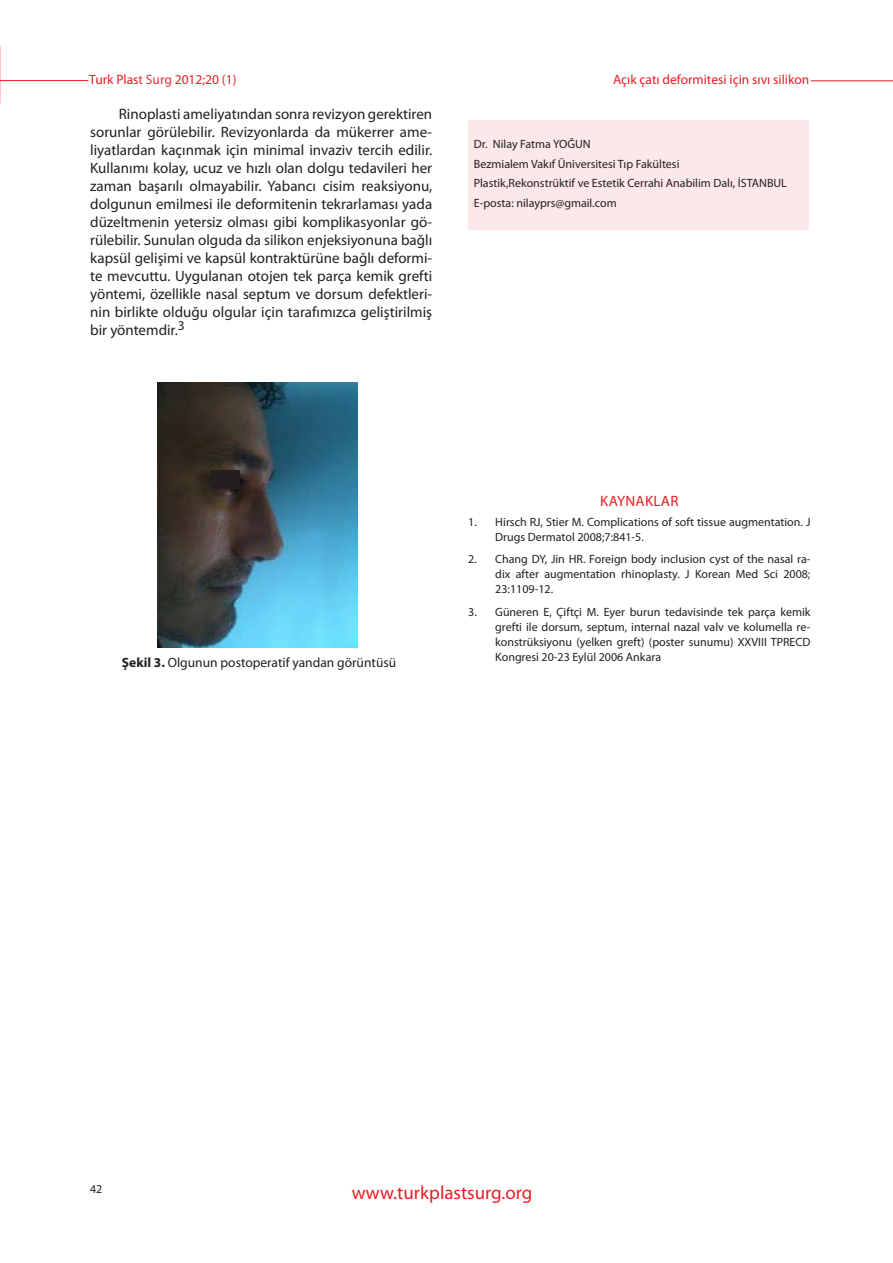
<style>
.page{position:relative;width:893px;height:1263px;background:#fff}
.page>*{position:absolute;margin:0;border:0;box-sizing:border-box;transform-origin:0 0}
.t1{font:18.9px "Myriad Pro";color:#ec1c23}
.t2{font:15px/18px "Myriad Pro";color:#231f20;text-align:justify}
.t3{font:15px "Myriad Pro";color:#ec1c23}
.t4{font:13.5px "Myriad Pro";color:#ec1c23}
.t5{font:13.5px "Myriad Pro";color:#231f20}
.t6{font:12px/15px "Myriad Pro";color:#231f20}
.s1{color:#ee3137}
.s2{font-weight:700}
</style>
<div class="page">
<hr style="left:811px;top:81px;width:82px;height:1px;background:#ec1c23">
<hr style="left:0;top:80px;width:88px;height:1px;background:#ec1c23">
<div style="left:468px;top:120px;width:341px;height:110px;background:#fde8e9"></div>
<img style="left:158px;top:382px;width:199px;height:266px">
<div style="left:210px;top:470px;width:30px;height:19px;background:#231f20"></div>
<p class="t4" style="left:89px;top:71px;width:149px">Turk Plas<span class="s1">t Surg</span> 2012;20 (1)</p>
<p class="t4" style="left:613px;top:72px;width:198px">Açık çatı deformitesi için sıvı silikon</p>
<p class="t2" style="left:90px;top:105px;width:344px;text-indent:28px">Rinoplasti ameliyatından sonra revizyon gerektiren sorunlar görülebilir. Revizyonlarda da mükerrer ame&shy;liyatlardan kaçınmak için minimal invaziv tercih edilir.<br>Kullanımı kolay, ucuz ve hızlı olan dolgu tedavileri her zaman başarılı olmayabilir. Yabancı cisim reaksiyonu, dolgunun emilmesi ile deformitenin tekrarlaması yada düzeltmenin yetersiz olması gibi komplikasyonlar gö&shy;rülebilir. Sunulan olguda da silikon enjeksiyonuna bağlı kapsül gelişimi ve kapsül kontraktürüne bağlı deformi&shy;te mevcuttu. Uygulanan otojen tek parça kemik grefti yöntemi, özellikle nasal septum ve dorsum defektleri&shy;nin birlikte olduğu olgular için tarafımızca geliştirilmiş bir yöntemdir.<sup>3</sup></p>
<p class="t6" style="left:474px;top:134px;width:315px;line-height:19.5px">Dr. Nilay Fatma YOĞUN<br>Bezmialem Vakıf Üniversitesi Tıp Fakültesi<br>Plastik,Rekonstrüktif ve Estetik Cerrahi Anabilim Dalı, İSTANBUL E-posta: nilayprs@gmail.com</p>
<p class="t5" style="left:122px;top:654px;width:276px"><span class="s2">Şekil 3.</span> Olgunun postoperatif yandan görüntüsü</p>
<p class="t3" style="left:600px;top:492px;width:19px">Kaynaklar</p>
<p class="t6" style="left:495px;top:514px;width:317px;text-indent:-27px">1. Hirsch RJ, Stier M. Complications of soft tissue augmentation. J<br>Drugs Dermatol 2008;7:841-5.</p>
<p class="t6" style="left:495px;top:552px;width:317px;text-align:justify;text-indent:-27px">2. Chang DY, Jin HR. Foreign body inclusion cyst of the nasal ra&shy;dix after augmentation rhinoplasty. J Korean Med Sci 2008; 23:1109-12.</p>
<p class="t6" style="left:495px;top:604px;width:317px;text-align:justify;text-indent:-27px">3. Güneren E, Çiftçi M. Eyer burun tedavisinde tek parça kemik grefti ile dorsum, septum, internal nazal valv ve kolumella re&shy;konstrüksiyonu (yelken greft) (poster sunumu) XXVIII TPRECD Kongresi 20-23 Eylül 2006 Ankara</p>
<p class="t6" style="left:90px;top:1181px;width:14px">42</p>
<p class="t1" style="left:352px;top:1181px;width:182px">www.turkplastsurg.org</p>
</div>
